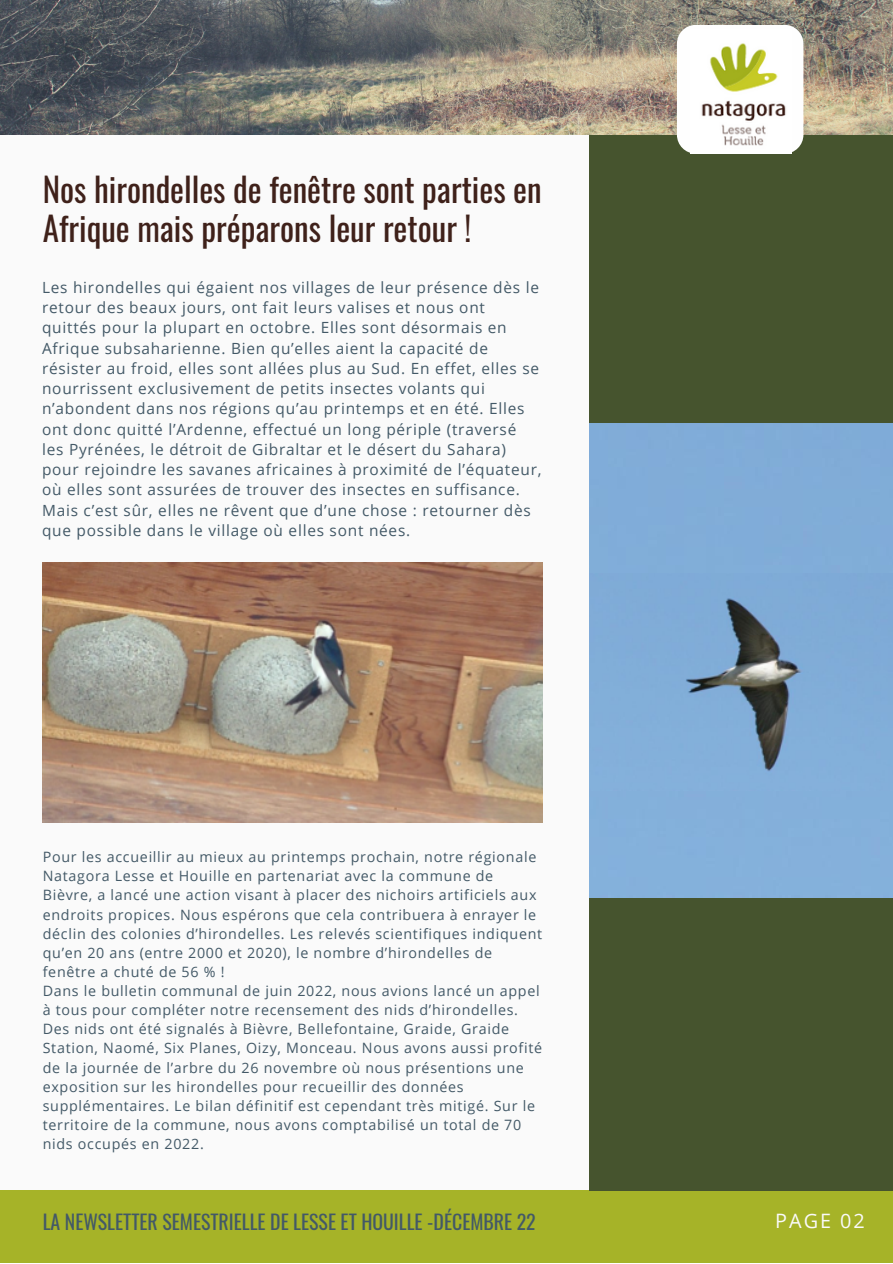
<style>
.page{position:relative;width:893px;height:1264px;background:#fff}
.page>*{position:absolute;margin:0;border:0;box-sizing:border-box;transform-origin:0 0}
.t1{font:33px/39.3px "Oswald";color:#3f211a}
.t2{font:19.8px "Oswald";color:#435967}
.t3{font:19.8px "Open Sans";letter-spacing:.1em;color:#fafafa}
.t4{font:15.45px/20.2px "Open Sans";letter-spacing:.05em;color:#435967}
.t5{font:14.25px/19px "Open Sans";letter-spacing:.05em;color:#435967}
</style>
<div class="page">
<div style="left:0;top:0;width:892px;height:1262px;background:#fafafa"></div>
<div style="left:0;top:1190px;width:892px;height:72px;background:#a6b328"></div>
<div style="left:589px;top:134px;width:303px;height:1056px;background:#46542e"></div>
<img style="left:0;top:0;width:892px;height:134px">
<img style="left:42px;top:562px;width:501px;height:260px">
<div style="left:589px;top:423px;width:303px;height:474px;background:#81add9"></div>
<img style="left:589px;top:573px;width:303px;height:217px">
<div style="left:677px;top:25px;width:126px;height:129px;background:#fefefe;border-radius:19px"></div>
<img style="left:701px;top:43px;width:85px;height:103px">
<h1 class="t1" style="left:43px;top:168px;width:500px">Nos hirondelles de fenêtre sont parties en<br>Afrique mais préparons leur retour !</h1>
<p class="t4" style="left:42px;top:277px;width:501px">Les hirondelles qui égaient nos villages de leur présence dès le retour des beaux jours, ont fait leurs valises et nous ont quittés pour la plupart en octobre. Elles sont désormais en Afrique subsaharienne. Bien qu’elles aient la capacité de résister au froid, elles sont allées plus au Sud. En effet, elles se nourrissent exclusivement de petits insectes volants qui n’abondent dans nos régions qu’au printemps et en été. Elles ont donc quitté l’Ardenne, effectué un long périple (traversé les Pyrénées, le détroit de Gibraltar et le désert du Sahara) pour rejoindre les savanes africaines à proximité de l’équateur, où elles sont assurées de trouver des insectes en suffisance.<br>Mais c’est sûr, elles ne rêvent que d’une chose : retourner dès que possible dans le village où elles sont nées.</p>
<p class="t5" style="left:43px;top:847px;width:501px">Pour les accueillir au mieux au printemps prochain, notre régionale Natagora Lesse et Houille en partenariat avec la commune de Bièvre, a lancé une action visant à placer des nichoirs artificiels aux endroits propices. Nous espérons que cela contribuera à enrayer le déclin des colonies d’hirondelles. Les relevés scientifiques indiquent qu’en 20 ans (entre 2000 et 2020), le nombre d’hirondelles de fenêtre a chuté de 56 % !<br>Dans le bulletin communal de juin 2022, nous avions lancé un appel à tous pour compléter notre recensement des nids d’hirondelles.<br>Des nids ont été signalés à Bièvre, Bellefontaine, Graide, Graide Station, Naomé, Six Planes, Oizy, Monceau. Nous avons aussi profité de la journée de l’arbre du 26 novembre où nous présentions une exposition sur les hirondelles pour recueillir des données supplémentaires. Le bilan définitif est cependant très mitigé. Sur le territoire de la commune, nous avons comptabilisé un total de 70 nids occupés en 2022.</p>
<h2 class="t2" style="left:43px;top:1205px;width:494px">LA NEWSLETTER SEMESTRIELLE DE LESSE ET HOUILLE -DÉCEMBRE 22</h2>
<h2 class="t3" style="left:775px;top:1206px;width:91px">PAGE 02</h2>
</div>
